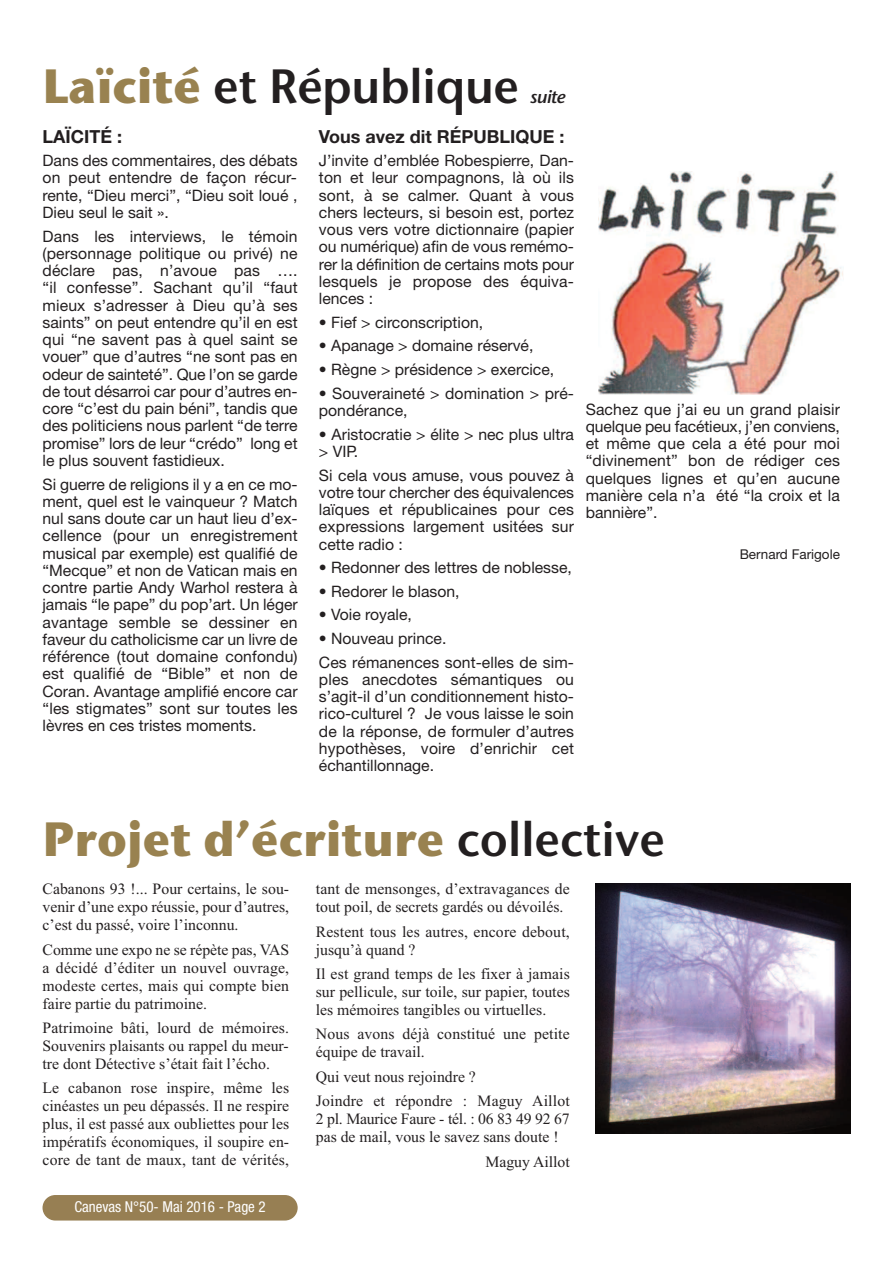
<style>
.page{position:relative;width:893px;height:1263px;background:#fff}
.page>*{position:absolute;margin:0;border:0;box-sizing:border-box;transform-origin:0 0}
.t1{font:700 48px "Stone Sans ITC";color:#998250}
.t2{font:48px "Stone Sans Sem ITCTT Semi";letter-spacing:-.01em;color:#231f20}
.t3{font:700 18px "Helvetica Neue";color:#231f20}
.t4{font:18px "Stone Sans Sem ITCTT Semi Ita";letter-spacing:-.035em;color:#231f20}
.t5{font:15.75px/17.2px "Helvetica Neue";color:#231f20;text-align:justify}
.t6{font:15.75px/18px "Times New Roman";color:#231f20;text-align:justify}
.t7{font:condensed 15px "Helvetica Neue";color:#fff}
.t8{font:13.5px "Helvetica Neue";color:#231f20}
.s1{font-family:"Stone Sans ITC";font-weight:700;color:#998250}
.s2{font-family:"Stone Sans Sem ITCTT Semi";font-weight:400;color:#231f20}
</style>
<div class="page">
<div style="left:43px;top:1195px;width:255px;height:25px;background:#977f53;border-radius:13px"></div>
<img style="left:598px;top:172px;width:245px;height:223px">
<img style="left:595px;top:883px;width:255px;height:251px">
<h1 class="t2" style="left:43px;top:46px;width:478px"><span class="s1">Laïcité</span> et République</h1>
<p class="t4" style="left:530px;top:82px;width:37px">suite</p>
<p class="t3" style="left:43px;top:130px;width:81px">LAÏCITÉ :</p>
<p class="t5" style="left:43px;top:152px;width:257px">Dans des commentaires, des débats on peut entendre de façon récur&shy;rente, “Dieu merci”, “Dieu soit loué , Dieu seul le sait ».</p>
<p class="t5" style="left:43px;top:227px;width:257px">Dans les interviews, le témoin (personnage politique ou privé) ne déclare pas, n’avoue pas …. “il confesse”. Sachant qu’il “faut mieux s’adresser à Dieu qu’à ses saints” on peut entendre qu’il en est qui “ne savent pas à quel saint se vouer” que d’autres “ne sont pas en odeur de sainteté”. Que l’on se garde de tout désarroi car pour d’autres en&shy;core “c’est du pain béni”, tandis que des politiciens nous parlent “de terre promise” lors de leur “crédo” long et le plus souvent fastidieux.</p>
<p class="t5" style="left:43px;top:475px;width:257px">Si guerre de religions il y a en ce mo&shy;ment, quel est le vainqueur ? Match nul sans doute car un haut lieu d’ex&shy;cellence (pour un enregistrement musical par exemple) est qualifié de “Mecque” et non de Vatican mais en contre partie Andy Warhol restera à jamais “le pape” du pop’art. Un léger avantage semble se dessiner en faveur du catholicisme car un livre de référence (tout domaine confondu) est qualifié de “Bible” et non de Coran. Avantage amplifié encore car “les stigmates” sont sur toutes les lèvres en ces tristes moments.</p>
<p class="t3" style="left:319px;top:130px;width:247px">Vous avez dit RÉPUBLIQUE :</p>
<p class="t5" style="left:319px;top:152px;width:257px">J’invite d’emblée Robespierre, Dan&shy;ton et leur compagnons, là où ils sont, à se calmer. Quant à vous chers lecteurs, si besoin est, portez vous vers votre dictionnaire (papier ou numérique) afin de vous remémo&shy;rer la définition de certains mots pour lesquels je propose des équiva&shy;lences :</p>
<p class="t5" style="left:319px;top:313px;width:166px">• Fief &gt; circonscription,</p>
<p class="t5" style="left:319px;top:337px;width:216px">• Apanage &gt; domaine réservé,</p>
<p class="t5" style="left:319px;top:361px;width:237px">• Règne &gt; présidence &gt; exercice,</p>
<p class="t5" style="left:319px;top:384px;width:257px">• Souveraineté &gt; domination &gt; pré&shy;pondérance,</p>
<p class="t5" style="left:319px;top:425px;width:257px">• Aristocratie &gt; élite &gt; nec plus ultra &gt; VIP.</p>
<p class="t5" style="left:319px;top:466px;width:257px">Si cela vous amuse, vous pouvez à votre tour chercher des équivalences laïques et républicaines pour ces expressions largement usitées sur cette radio :</p>
<p class="t5" style="left:319px;top:559px;width:254px">• Redonner des lettres de noblesse,</p>
<p class="t5" style="left:319px;top:582px;width:142px">• Redorer le blason,</p>
<p class="t5" style="left:319px;top:606px;width:95px">• Voie royale,</p>
<p class="t5" style="left:319px;top:626px;width:257px;line-height:23.7px">• Nouveau prince.<br>Ces rémanences sont-elles de sim-</p>
<p class="t5" style="left:319px;top:670px;width:257px">ples anecdotes sémantiques ou s’agit-il d’un conditionnement histo&shy;rico-culturel ? Je vous laisse le soin de la réponse, de formuler d’autres hypothèses, voire d’enrichir cet échantillonnage.</p>
<p class="t5" style="left:586px;top:400px;width:256px">Sachez que j’ai eu un grand plaisir quelque peu facétieux, j’en conviens, et même que cela a été pour moi “divinement” bon de rédiger ces quelques lignes et qu’en aucune manière cela n’a été “la croix et la bannière”.</p>
<p class="t8" style="left:740px;top:546px;width:102px">Bernard Farigole</p>
<h1 class="t1" style="left:43px;top:796px;width:624px">Projet d’écriture <span class="s2">collective</span></h1>
<p class="t6" style="left:43px;top:880px;width:248px">Cabanons 93 !... Pour certains, le sou&shy;venir d’une expo réussie, pour d’autres, c’est du passé, voire l’inconnu.</p>
<p class="t6" style="left:43px;top:940px;width:248px">Comme une expo ne se répète pas, VAS a décidé d’éditer un nouvel ouvrage, modeste certes, mais qui compte bien faire partie du patrimoine.</p>
<p class="t6" style="left:43px;top:1019px;width:248px">Patrimoine bâti, lourd de mémoires.<br>Souvenirs plaisants ou rappel du meur&shy;tre dont Détective s’était fait l’écho.</p>
<p class="t6" style="left:43px;top:1079px;width:248px">Le cabanon rose inspire, même les cinéastes un peu dépassés. Il ne respire plus, il est passé aux oubliettes pour les impératifs économiques, il soupire en&shy;core de tant de maux, tant de vérités,</p>
<p class="t6" style="left:316px;top:880px;width:255px">tant de mensonges, d’extravagances de tout poil, de secrets gardés ou dévoilés.</p>
<p class="t6" style="left:316px;top:922px;width:255px">Restent tous les autres, encore debout, jusqu’à quand ?</p>
<p class="t6" style="left:316px;top:965px;width:255px">Il est grand temps de les fixer à jamais sur pellicule, sur toile, sur papier, toutes les mémoires tangibles ou virtuelles.</p>
<p class="t6" style="left:316px;top:1025px;width:255px">Nous avons déjà constitué une petite équipe de travail.</p>
<p class="t6" style="left:316px;top:1064px;width:255px;line-height:24.5px">Qui veut nous rejoindre ?<br>Joindre et répondre : Maguy Aillot</p>
<p class="t6" style="left:316px;top:1110px;width:255px">2 pl. Maurice Faure - tél. : 06 83 49 92 67 pas de mail, vous le savez sans doute !</p>
<p class="t6" style="left:485px;top:1152px;width:86px">Maguy Aillot</p>
<p class="t7" style="left:74px;top:1201px;width:193px">Canevas N°50- Mai 2016 - Page 2</p>
</div>
